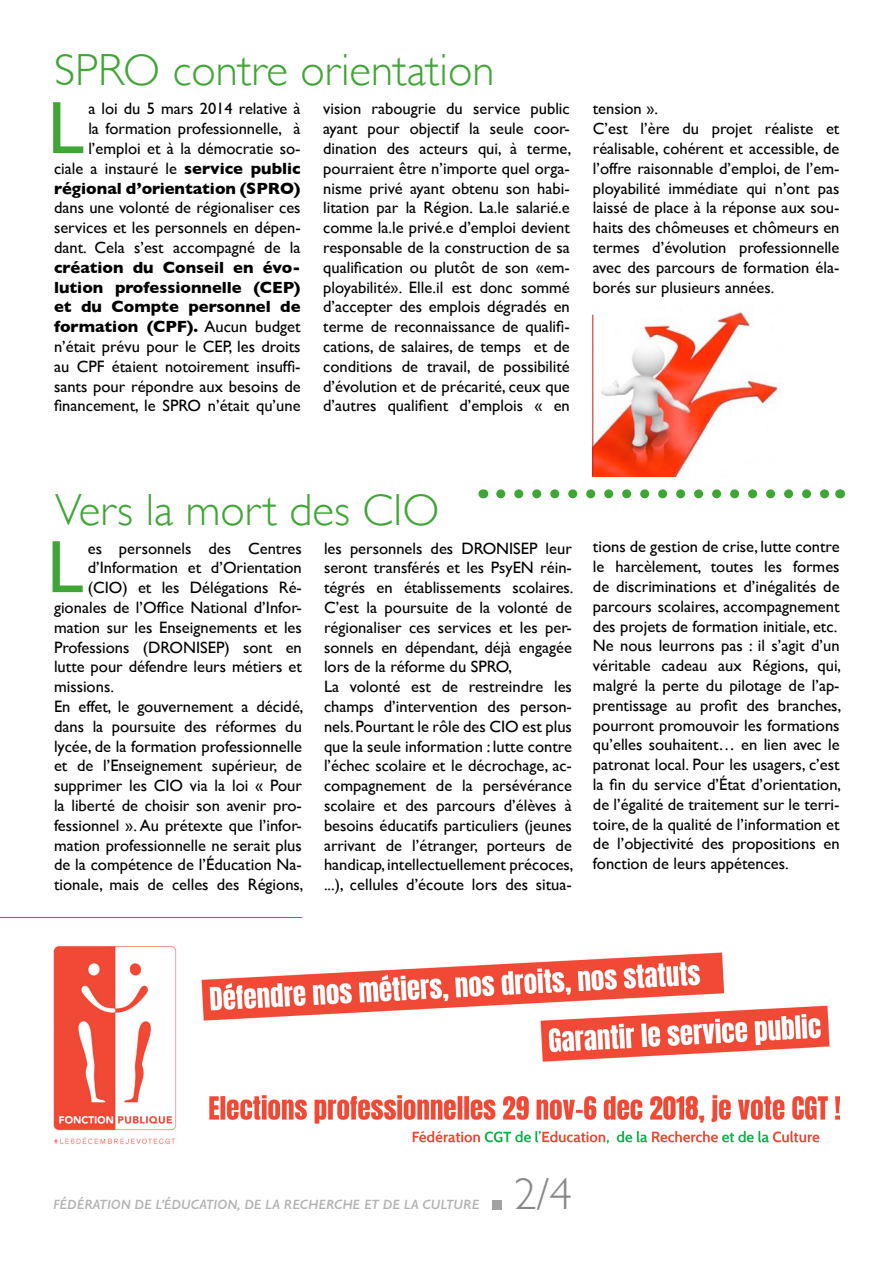
<style>
.page{position:relative;width:893px;height:1263px;background:#fff}
.page>*{position:absolute;margin:0;border:0;box-sizing:border-box;transform-origin:0 0}
.t1{font:74.55px "Gill Sans";color:#3fa535}
.t2{font:300 45px "Gill Sans";color:#3fa535}
.t3{font:300 45px "Gill Sans";color:#878787}
.t4{font:16.5px/19.8px "Gill Sans";color:#000;text-align:justify}
.t5{font:italic 600 13.5px "Gill Sans";color:#b3b2b2}
.s1{font-weight:700}
</style>
<div class="page">
<img style="left:53px;top:946px;width:786px;height:199px">
<hr style="left:0;top:917px;width:302px;height:1px;background:#13a538">
<div style="left:492px;top:1200px;width:9px;height:9px;background:#a1a1a1"></div>
<svg style="left:501px;top:489px;width:328px;height:9px"></svg>
<img style="left:593px;top:308px;width:187px;height:168px">
<hr style="left:592px;top:315px;width:1px;height:161px;background:#cd171a">
<h2 class="t2" style="left:54px;top:35px;width:442px">SPRO contre orientation</h2>
<h1 class="t1" style="left:48px;top:84px;width:38px">L</h1>
<p class="t4" style="left:54px;top:99px;width:248px;text-align:right">a loi du 5 mars 2014 relative à<br>la formation professionnelle, à l’emploi et à la démocratie so-<br>ciale a instauré le <span class="s1">service public régional d’orientation (SPRO)</span></p>
<p class="t4" style="left:54px;top:198px;width:248px">dans une volonté de régionaliser ces services et les personnels en dépen&shy;dant. Cela s’est accompagné de la</p>
<p class="t4" style="left:54px;top:257px;width:248px"><span class="s1">création du Conseil en évo&shy;lution professionnelle (CEP) et du Compte personnel de formation (CPF).</span> Aucun budget n’était prévu pour le CEP, les droits au CPF étaient notoirement insuffi&shy;sants pour répondre aux besoins de financement, le SPRO n’était qu’une</p>
<p class="t4" style="left:323px;top:99px;width:250px">vision rabougrie du service public ayant pour objectif la seule coor&shy;dination des acteurs qui, à terme, pourraient être n’importe quel orga&shy;nisme privé ayant obtenu son habi&shy;litation par la Région. La.le salarié.e comme la.le privé.e d’emploi devient responsable de la construction de sa qualification ou plutôt de son «em&shy;ployabilité». Elle.il est donc sommé d’accepter des emplois dégradés en terme de reconnaissance de qualifi&shy;cations, de salaires, de temps et de conditions de travail, de possibilité d’évolution et de précarité, ceux que d’autres qualifient d’emplois « en</p>
<p class="t4" style="left:593px;top:99px;width:248px;text-align:left">tension ».<br>C’est l’ère du projet réaliste et réalisable, cohérent et accessible, de l’offre raisonnable d’emploi, de l’em&shy;ployabilité immédiate qui n’ont pas laissé de place à la réponse aux sou&shy;haits des chômeuses et chômeurs en termes d’évolution professionnelle avec des parcours de formation éla&shy;borés sur plusieurs années.</p>
<h2 class="t2" style="left:55px;top:475px;width:386px">Vers la mort des CIO</h2>
<h1 class="t1" style="left:47px;top:523px;width:38px">L</h1>
<p class="t4" style="left:88px;top:538px;width:216px">es personnels des Centres</p>
<p class="t4" style="left:88px;top:558px;width:216px">d’Information et d’Orientation</p>
<p class="t4" style="left:88px;top:577px;width:216px">(CIO) et les Délégations Ré-</p>
<p class="t4" style="left:54px;top:597px;width:249px">gionales de l’Office National d’Infor-</p>
<p class="t4" style="left:54px;top:617px;width:249px">mation sur les Enseignements et les</p>
<p class="t4" style="left:54px;top:637px;width:249px">Professions (DRONISEP) sont en</p>
<p class="t4" style="left:54px;top:657px;width:249px">lutte pour défendre leurs métiers et</p>
<p class="t4" style="left:54px;top:676px;width:61px">missions.</p>
<p class="t4" style="left:54px;top:696px;width:251px">En effet, le gouvernement a décidé,</p>
<p class="t4" style="left:54px;top:716px;width:249px">dans la poursuite des réformes du</p>
<p class="t4" style="left:54px;top:736px;width:249px">lycée, de la formation professionnelle</p>
<p class="t4" style="left:54px;top:756px;width:249px">et de l’Enseignement supérieur, de</p>
<p class="t4" style="left:54px;top:775px;width:249px">supprimer les CIO via la loi « Pour</p>
<p class="t4" style="left:54px;top:795px;width:249px">la liberté de choisir son avenir pro-</p>
<p class="t4" style="left:54px;top:815px;width:249px">fessionnel ». Au prétexte que l’infor-</p>
<p class="t4" style="left:54px;top:835px;width:249px">mation professionnelle ne serait plus</p>
<p class="t4" style="left:54px;top:855px;width:249px">de la compétence de l’Éducation Na-</p>
<p class="t4" style="left:54px;top:874px;width:251px">tionale, mais de celles des Régions,</p>
<p class="t4" style="left:324px;top:538px;width:251px;text-align:left">les personnels des DRONISEP leur seront transférés et les PsyEN réin&shy;tégrés en établissements scolaires.<br>C’est la poursuite de la volonté de régionaliser ces services et les per&shy;sonnels en dépendant, déjà engagée lors de la réforme du SPRO,<br>La volonté est de restreindre les champs d’intervention des person&shy;nels. Pourtant le rôle des CIO est plus que la seule information : lutte contre l’échec scolaire et le décrochage, ac&shy;compagnement de la persévérance scolaire et des parcours d’élèves à besoins éducatifs particuliers (jeunes arrivant de l’étranger, porteurs de handicap, intellectuellement précoces, ...), cellules d’écoute lors des situa-</p>
<p class="t4" style="left:593px;top:537px;width:250px;text-align:left">tions de gestion de crise, lutte contre le harcèlement, toutes les formes de discriminations et d’inégalités de parcours scolaires, accompagnement des projets de formation initiale, etc.<br>Ne nous leurrons pas : il s’agit d’un véritable cadeau aux Régions, qui, malgré la perte du pilotage de l’ap&shy;prentissage au profit des branches, pourront promouvoir les formations qu’elles souhaitent… en lien avec le patronat local. Pour les usagers, c’est la fin du service d’État d’orientation, de l’égalité de traitement sur le terri&shy;toire, de la qualité de l’information et de l’objectivité des propositions en fonction de leurs appétences.</p>
<p class="t5" style="left:53px;top:1196px;width:427px">FÉDÉRATION DE L’ÉDUCATION, DE LA RECHERCHE ET DE LA CULTURE</p>
<h2 class="t3" style="left:514px;top:1159px;width:59px">2/4</h2>
</div>
